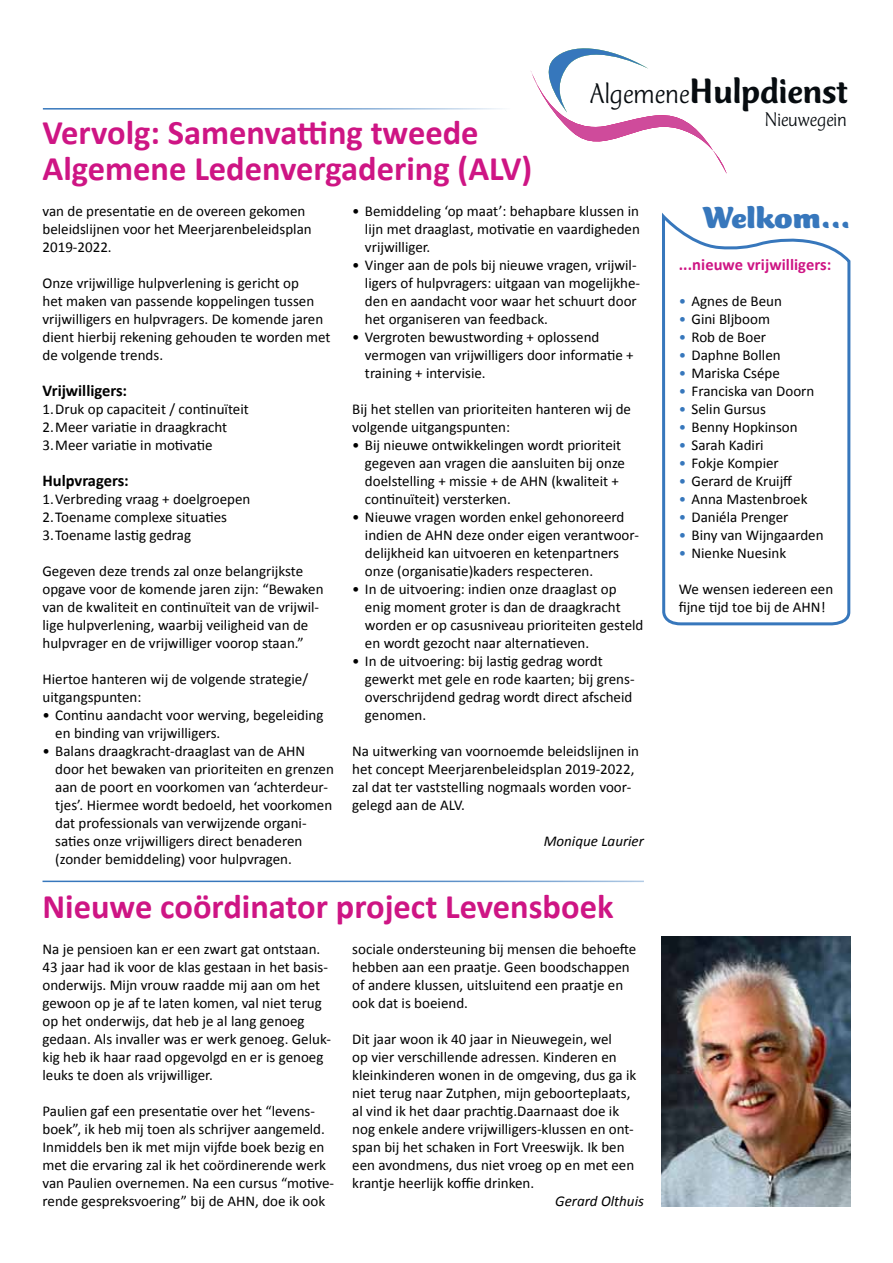
<style>
.page{position:relative;width:893px;height:1263px;background:#fff}
.page>*{position:absolute;margin:0;border:0;box-sizing:border-box;transform-origin:0 0}
.t1{font:500 36.6px "CT Mercurius";color:#070c10}
.t2{font:700 34.5px/36px "Calibri";color:#ce1584}
.t3{font:900 31.5px "CT Mercurius Std";color:#3777bc}
.t4{font:300 20.55px "CT Mercurius";color:#070c10}
.t5{font:700 16.5px "Calibri";color:#000}
.t6{font:700 16.5px "Calibri";letter-spacing:.005em;color:#ce1584}
.t7{font:15px/18px "Calibri";color:#000}
.t8{font:italic 15px "Calibri";color:#000}
.s1{font-weight:300;font-size:29.4px}
.s2{color:#3777bc}
</style>
<div class="page">
<hr style="left:43px;top:108px;width:467px;height:2px;background:#3777bc">
<svg style="left:661px;top:213px;width:190px;height:994px"></svg>
<hr style="left:43px;top:881px;width:601px;height:1px;background:#3777bc">
<img style="left:662px;top:936px;width:188px;height:270px">
<svg style="left:530px;top:48px;width:197px;height:126px"></svg>
<h2 class="t2" style="left:43px;top:115px;width:491px">Vervolg: Samenvatting tweede<br>Algemene Ledenvergadering (ALV)</h2>
<h1 class="t1" style="left:590px;top:71px;width:259px"><span class="s1">Algemene</span>Hulpdienst</h1>
<h3 class="t4" style="left:765px;top:109px;width:84px">Nieuwegein</h3>
<p class="t7" style="left:43px;top:202px;width:271px">van de presentatie en de overeen gekomen beleidslijnen voor het Meerjarenbeleidsplan<br>2019-2022.</p>
<p class="t7" style="left:43px;top:274px;width:290px">Onze vrijwillige hulpverlening is gericht op<br>het maken van passende koppelingen tussen vrijwilligers en hulpvragers. De komende jaren dient hierbij rekening gehouden te worden met de volgende trends.</p>
<p class="t5" style="left:43px;top:380px;width:86px">Vrijwilligers:</p>
<p class="t7" style="left:43px;top:400px;width:208px">1.Druk op capaciteit / continuïteit<br>2.Meer variatie in draagkracht<br>3.Meer variatie in motivatie</p>
<p class="t5" style="left:43px;top:470px;width:88px">Hulpvragers:</p>
<p class="t7" style="left:43px;top:490px;width:209px">1.Verbreding vraag + doelgroepen<br>2.Toename complexe situaties<br>3.Toename lastig gedrag</p>
<p class="t7" style="left:43px;top:562px;width:283px">Gegeven deze trends zal onze belangrijkste opgave voor de komende jaren zijn: “Bewaken van de kwaliteit en continuïteit van de vrijwil&shy;lige hulpverlening, waarbij veiligheid van de hulpvrager en de vrijwilliger voorop staan.”</p>
<p class="t7" style="left:43px;top:670px;width:267px">Hiertoe hanteren wij de volgende strategie/ uitgangspunten:</p>
<p class="t7" style="left:55px;top:706px;width:270px;text-indent:-13px">• Continu aandacht voor werving, begeleiding en binding van vrijwilligers.</p>
<p class="t7" style="left:55px;top:742px;width:280px;text-indent:-13px">• Balans draagkracht-draaglast van de AHN door het bewaken van prioriteiten en grenzen aan de poort en voorkomen van ‘achterdeur&shy;tjes’. Hiermee wordt bedoeld, het voorkomen dat professionals van verwijzende organi&shy;saties onze vrijwilligers direct benaderen (zonder bemiddeling) voor hulpvragen.</p>
<p class="t7" style="left:365px;top:202px;width:276px;text-align:justify;text-indent:-13px">• Bemiddeling ‘op maat’: behapbare klussen in lijn met draaglast, motivatie en vaardigheden vrijwilliger.</p>
<p class="t7" style="left:365px;top:256px;width:277px;text-indent:-13px">• Vinger aan de pols bij nieuwe vragen, vrijwil&shy;ligers of hulpvragers: uitgaan van mogelijkhe&shy;den en aandacht voor waar het schuurt door het organiseren van feedback.</p>
<p class="t7" style="left:365px;top:328px;width:270px;text-indent:-13px">• Vergroten bewustwording + oplossend vermogen van vrijwilligers door informatie + training + intervisie.</p>
<p class="t7" style="left:352px;top:400px;width:280px">Bij het stellen van prioriteiten hanteren wij de volgende uitgangspunten:</p>
<p class="t7" style="left:365px;top:436px;width:262px;text-indent:-13px">• Bij nieuwe ontwikkelingen wordt prioriteit gegeven aan vragen die aansluiten bij onze doelstelling + missie + de AHN (kwaliteit + continuïteit) versterken.</p>
<p class="t7" style="left:365px;top:508px;width:275px;text-indent:-13px">• Nieuwe vragen worden enkel gehonoreerd indien de AHN deze onder eigen verantwoor&shy;delijkheid kan uitvoeren en ketenpartners onze (organisatie)kaders respecteren.</p>
<p class="t7" style="left:365px;top:580px;width:280px;text-indent:-13px">• In de uitvoering: indien onze draaglast op enig moment groter is dan de draagkracht worden er op casusniveau prioriteiten gesteld en wordt gezocht naar alternatieven.</p>
<p class="t7" style="left:365px;top:652px;width:271px;text-indent:-13px">• In de uitvoering: bij lastig gedrag wordt gewerkt met gele en rode kaarten; bij grens&shy;overschrijdend gedrag wordt direct afscheid genomen.</p>
<p class="t7" style="left:352px;top:742px;width:288px">Na uitwerking van voornoemde beleidslijnen in het concept Meerjarenbeleidsplan 2019-2022, zal dat ter vaststelling nogmaals worden voor&shy;gelegd aan de ALV.</p>
<p class="t8" style="left:544px;top:831px;width:102px">Monique Laurier</p>
<h2 class="t2" style="left:43px;top:889px;width:573px">Nieuwe coördinator project Levensboek</h2>
<p class="t7" style="left:43px;top:940px;width:290px">Na je pensioen kan er een zwart gat ontstaan.<br>43 jaar had ik voor de klas gestaan in het basis&shy;onderwijs. Mijn vrouw raadde mij aan om het gewoon op je af te laten komen, val niet terug op het onderwijs, dat heb je al lang genoeg gedaan. Als invaller was er werk genoeg. Geluk&shy;kig heb ik haar raad opgevolgd en er is genoeg leuks te doen als vrijwilliger.</p>
<p class="t7" style="left:43px;top:1102px;width:293px">Paulien gaf een presentatie over het “levens&shy;boek”, ik heb mij toen als schrijver aangemeld.<br>Inmiddels ben ik met mijn vijfde boek bezig en met die ervaring zal ik het coördinerende werk van Paulien overnemen. Na een cursus “motive&shy;rende gespreksvoering” bij de AHN, doe ik ook</p>
<p class="t7" style="left:352px;top:940px;width:286px">sociale ondersteuning bij mensen die behoefte hebben aan een praatje. Geen boodschappen of andere klussen, uitsluitend een praatje en ook dat is boeiend.</p>
<p class="t7" style="left:352px;top:1030px;width:286px">Dit jaar woon ik 40 jaar in Nieuwegein, wel<br>op vier verschillende adressen. Kinderen en kleinkinderen wonen in de omgeving, dus ga ik niet terug naar Zutphen, mijn geboorteplaats, al vind ik het daar prachtig.Daarnaast doe ik nog enkele andere vrijwilligers-klussen en ont&shy;span bij het schaken in Fort Vreeswijk. Ik ben een avondmens, dus niet vroeg op en met een krantje heerlijk koffie drinken.</p>
<p class="t8" style="left:555px;top:1191px;width:90px">Gerard Olthuis</p>
<h3 class="t3" style="left:703px;top:201px;width:149px">Welkom...</h3>
<p class="t6" style="left:679px;top:254px;width:154px">...nieuwe vrijwilligers:</p>
<p class="t7" style="left:679px;top:292px;width:105px"><span class="s2">•</span> Agnes de Beun</p>
<p class="t7" style="left:679px;top:310px;width:93px"><span class="s2">•</span> Gini Bljboom</p>
<p class="t7" style="left:679px;top:328px;width:89px"><span class="s2">•</span> Rob de Boer</p>
<p class="t7" style="left:679px;top:346px;width:103px"><span class="s2">•</span> Daphne Bollen</p>
<p class="t7" style="left:679px;top:364px;width:103px"><span class="s2">•</span> Mariska Csépe</p>
<p class="t7" style="left:679px;top:382px;width:137px"><span class="s2">•</span> Franciska van Doorn</p>
<p class="t7" style="left:679px;top:400px;width:89px"><span class="s2">•</span> Selin Gursus</p>
<p class="t7" style="left:679px;top:418px;width:120px"><span class="s2">•</span> Benny Hopkinson</p>
<p class="t7" style="left:679px;top:436px;width:86px"><span class="s2">•</span> Sarah Kadiri</p>
<p class="t7" style="left:679px;top:454px;width:102px"><span class="s2">•</span> Fokje Kompier</p>
<p class="t7" style="left:679px;top:472px;width:115px"><span class="s2">•</span> Gerard de Kruijff</p>
<p class="t7" style="left:679px;top:490px;width:130px"><span class="s2">•</span> Anna Mastenbroek</p>
<p class="t7" style="left:679px;top:508px;width:111px"><span class="s2">•</span> Daniéla Prenger</p>
<p class="t7" style="left:679px;top:526px;width:146px"><span class="s2">•</span> Biny van Wijngaarden</p>
<p class="t7" style="left:679px;top:544px;width:109px"><span class="s2">•</span> Nienke Nuesink</p>
<p class="t7" style="left:679px;top:580px;width:156px">We wensen iedereen een fijne tijd toe bij de AHN!</p>
</div>
